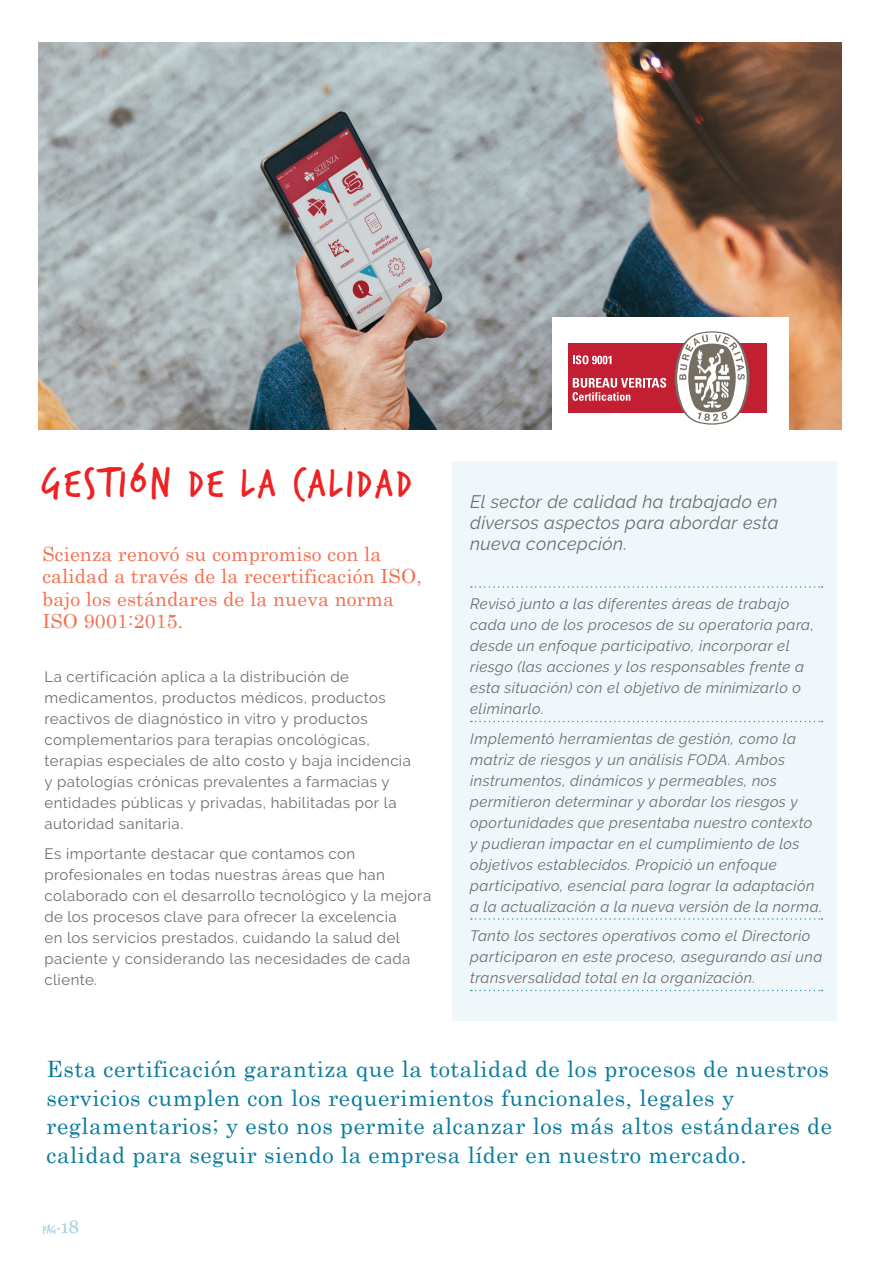
<style>
.page{position:relative;width:893px;height:1263px;background:#fff}
.page>*{position:absolute;margin:0;border:0;box-sizing:border-box;transform-origin:0 0}
.t1{font:43.5px "Trash Hand";letter-spacing:.08em;color:#ee2123}
.t2{font:22.5px/28.5px "Century";letter-spacing:.025em;color:#087c9e}
.t3{font:19.5px/22.5px "Century";letter-spacing:.01em;color:#f36f51}
.t4{font:italic 18px/21px "Raleway";letter-spacing:.025em;color:#6c6d70;text-align:justify}
.t5{font:italic 15px/21px "Raleway";letter-spacing:.03em;color:#6c6d70}
.t6{font:15px/21px "Raleway";letter-spacing:.03em;color:#6c6d70}
.t7{font:12px "Trash Hand";color:#a7d0e4}
.s1{font-family:"Raleway";font-weight:500}
.s2{font-family:"Georgia";font-size:18px}
</style>
<div class="page">
<div style="left:452px;top:461px;width:385px;height:560px;background:#f0f7fa"></div>
<img style="left:38px;top:42px;width:803px;height:387px">
<svg style="left:471px;top:586px;width:351px;height:2px"></svg>
<svg style="left:471px;top:721px;width:351px;height:1px"></svg>
<svg style="left:471px;top:918px;width:351px;height:2px"></svg>
<svg style="left:471px;top:990px;width:351px;height:1px"></svg>
<div style="left:553px;top:317px;width:236px;height:124px;background:#fff"></div>
<div style="left:568px;top:343px;width:198px;height:69px;background:#c31f32"></div>
<svg style="left:573px;top:355px;width:38px;height:9px"></svg>
<svg style="left:572px;top:378px;width:94px;height:23px"></svg>
<svg style="left:674px;top:331px;width:75px;height:94px"></svg>
<h1 class="t1" style="left:42px;top:462px;width:371px">GESTIÓN DE LA CALIDAD</h1>
<h3 class="t3" style="left:42px;top:542px;width:381px">Scienza renovó su compromiso con la calidad a través de la recertificación ISO, bajo los estándares de la nueva norma<br>ISO 9001:2015.</h3>
<p class="t6" style="left:44px;top:667px;width:368px">La certificación aplica a la distribución de medicamentos, productos médicos, productos reactivos de diagnóstico in vitro y productos complementarios para terapias oncológicas, terapias especiales de alto costo y baja incidencia y patologías crónicas prevalentes a farmacias y entidades públicas y privadas, habilitadas por la autoridad sanitaria.</p>
<p class="t6" style="left:44px;top:843px;width:388px">Es importante destacar que contamos con profesionales en todas nuestras áreas que han colaborado con el desarrollo tecnológico y la mejora de los procesos clave para ofrecer la excelencia<br>en los servicios prestados, cuidando la salud del paciente y considerando las necesidades de cada cliente.</p>
<p class="t4" style="left:470px;top:491px;width:310px">El sector de calidad ha trabajado en diversos aspectos para abordar esta nueva concepción.</p>
<p class="t5" style="left:470px;top:593px;width:345px">Revisó junto a las diferentes áreas de trabajo cada uno de los procesos de su operatoria para, desde un enfoque participativo, incorporar el riesgo (las acciones y los responsables frente a esta situación) con el objetivo de minimizarlo o eliminarlo.</p>
<p class="t5" style="left:470px;top:728px;width:353px">Implementó herramientas de gestión, como la matriz de riesgos y un análisis FODA. Ambos instrumentos, dinámicos y permeables, nos permitieron determinar y abordar los riesgos y oportunidades que presentaba nuestro contexto y pudieran impactar en el cumplimiento de los objetivos establecidos. Propició un enfoque participativo, esencial para lograr la adaptación a la actualización a la nueva versión de la norma.</p>
<p class="t5" style="left:470px;top:925px;width:354px">Tanto los sectores operativos como el Directorio participaron en este proceso, asegurando así una transversalidad total en la organización.</p>
<p class="t2" style="left:47px;top:1054px;width:787px">Esta certificación garantiza que la totalidad de los procesos de nuestros servicios cumplen con los requerimientos funcionales, legales y reglamentarios; y esto nos permite alcanzar los más altos estándares de calidad para seguir siendo la empresa líder en nuestro mercado.</p>
<p class="t7" style="left:42px;top:1224px;width:38px">PÁG<span class="s1">•</span><span class="s2">18</span></p>
</div>
